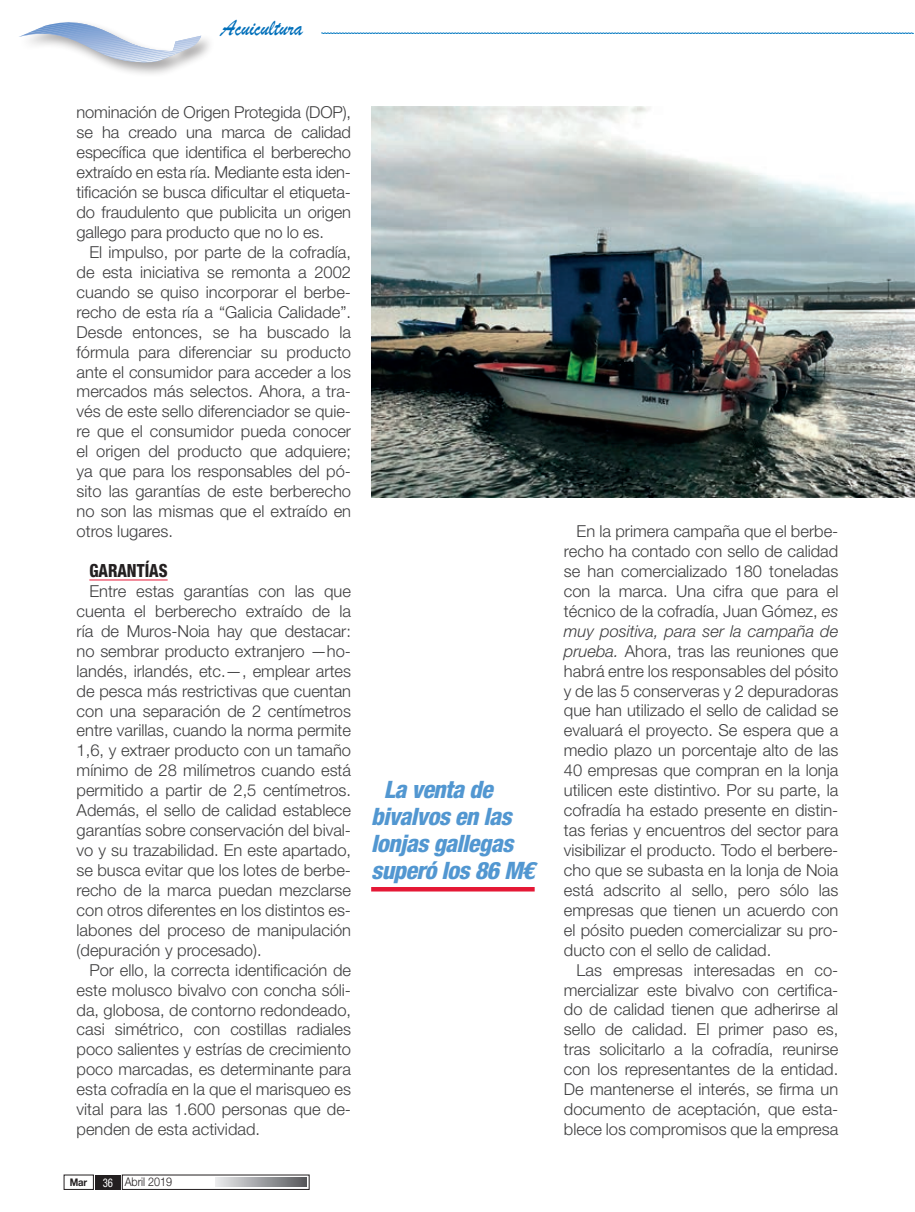
<style>
.page{position:relative;width:915px;height:1212px;background:#fff}
.page>*{position:absolute;margin:0;border:0;box-sizing:border-box;transform-origin:0 0}
.Texto{font:italic 800 condensed 24px/27px "Helvetica Neue LT Std";letter-spacing:-.025em;color:#5297d1}
.t1{font:24px "Brush Script";color:#006fba;scale:.9 1}
.Texto-2{font:800 condensed 18.15px "Helvetica Neue LT Std";color:#231f20;scale:.91 1}
.Texto-3{font:300 16.5px/20px "Helvetica Neue LT Std";color:#3e3e3f;text-align:justify}
.t2{font:300 12px "Helvetica Neue LT Std";color:#231f20;scale:.9 1}
.t3{font:700 10.5px "Helvetica Neue LT Std";color:#231f20;scale:.9 1}
.s1{font-weight:400;font-stretch:condensed;color:#fff}
.s2{font-style:italic}
</style>
<div class="page">
<div style="left:18px;top:19px;width:197px;height:58px;background:#231f20;opacity:.41"></div>
<svg style="left:18px;top:19px;width:183px;height:44px"></svg>
<svg style="left:216px;top:1178px;width:90px;height:8px"></svg>
<div style="left:95px;top:1175px;width:26px;height:14px;background:#231f20"></div>
<svg style="left:321px;top:33px;width:592px;height:1px"></svg>
<hr style="left:89px;top:580px;width:78px;height:1px;background:#e51836">
<img style="left:371px;top:106px;width:543px;height:391px">
<hr style="left:371px;top:887px;width:163px;height:4px;background:#e51836">
<h1 class="t1" style="left:221px;top:11px;width:92px">Acuicultura</h1>
<p class="Texto-3" style="left:77px;top:102px;width:276px">nominación de Origen Protegida (DOP), se ha creado una marca de calidad específica que identifica el berberecho extraído en esta ría. Mediante esta iden&shy;tificación se busca dificultar el etiqueta&shy;do fraudulento que publicita un origen gallego para producto que no lo es.</p>
<p class="Texto-3" style="left:77px;top:242px;width:276px;text-indent:13px">El impulso, por parte de la cofradía, de esta iniciativa se remonta a 2002 cuando se quiso incorporar el berbe&shy;recho de esta ría a “Galicia Calidade”.<br>Desde entonces, se ha buscado la fórmula para diferenciar su producto ante el consumidor para acceder a los mercados más selectos. Ahora, a tra&shy;vés de este sello diferenciador se quie&shy;re que el consumidor pueda conocer el origen del producto que adquiere; ya que para los responsables del pó&shy;sito las garantías de este berberecho no son las mismas que el extraído en otros lugares.</p>
<p class="Texto-2" style="left:89px;top:559px;width:87px">GARANTÍAS</p>
<p class="Texto-3" style="left:77px;top:581px;width:276px;text-indent:13px">Entre estas garantías con las que cuenta el berberecho extraído de la ría de Muros-Noia hay que destacar: no sembrar producto extranjero —ho&shy;landés, irlandés, etc.—, emplear artes de pesca más restrictivas que cuentan con una separación de 2 centímetros entre varillas, cuando la norma permite 1,6, y extraer producto con un tamaño mínimo de 28 milímetros cuando está permitido a partir de 2,5 centímetros.<br>Además, el sello de calidad establece garantías sobre conservación del bival&shy;vo y su trazabilidad. En este apartado, se busca evitar que los lotes de berbe&shy;recho de la marca puedan mezclarse con otros diferentes en los distintos es&shy;labones del proceso de manipulación (depuración y procesado).</p>
<p class="Texto-3" style="left:77px;top:959px;width:276px;text-indent:13px">Por ello, la correcta identificación de este molusco bivalvo con concha sóli&shy;da, globosa, de contorno redondeado, casi simétrico, con costillas radiales poco salientes y estrías de crecimiento poco marcadas, es determinante para esta cofradía en la que el marisqueo es vital para las 1.600 personas que de&shy;penden de esta actividad.</p>
<p class="t3" style="left:70px;top:1176px;width:21px">Mar</p>
<p class="t2" style="left:103px;top:1175px;width:79px"><span class="s1">36</span> Abril 2019</p>
<p class="Texto" style="left:371px;top:776px;width:165px;text-indent:13px">La venta de bivalvos en las lonjas gallegas superó los 86 M€</p>
<p class="Texto-3" style="left:563px;top:521px;width:276px;text-indent:13px">En la primera campaña que el berbe&shy;recho ha contado con sello de calidad se han comercializado 180 toneladas con la marca. Una cifra que para el técnico de la cofradía, Juan Gómez, <span class="s2">es muy positiva, para ser la campaña de prueba.</span> Ahora, tras las reuniones que habrá entre los responsables del pósito y de las 5 conserveras y 2 depuradoras que han utilizado el sello de calidad se evaluará el proyecto. Se espera que a medio plazo un porcentaje alto de las 40 empresas que compran en la lonja utilicen este distintivo. Por su parte, la cofradía ha estado presente en distin&shy;tas ferias y encuentros del sector para visibilizar el producto. Todo el berbere&shy;cho que se subasta en la lonja de Noia está adscrito al sello, pero sólo las empresas que tienen un acuerdo con el pósito pueden comercializar su pro&shy;ducto con el sello de calidad.</p>
<p class="Texto-3" style="left:563px;top:959px;width:276px;text-indent:13px">Las empresas interesadas en co&shy;mercializar este bivalvo con certifica&shy;do de calidad tienen que adherirse al sello de calidad. El primer paso es, tras solicitarlo a la cofradía, reunirse con los representantes de la entidad.<br>De mantenerse el interés, se firma un documento de aceptación, que esta&shy;blece los compromisos que la empresa</p>
</div>
